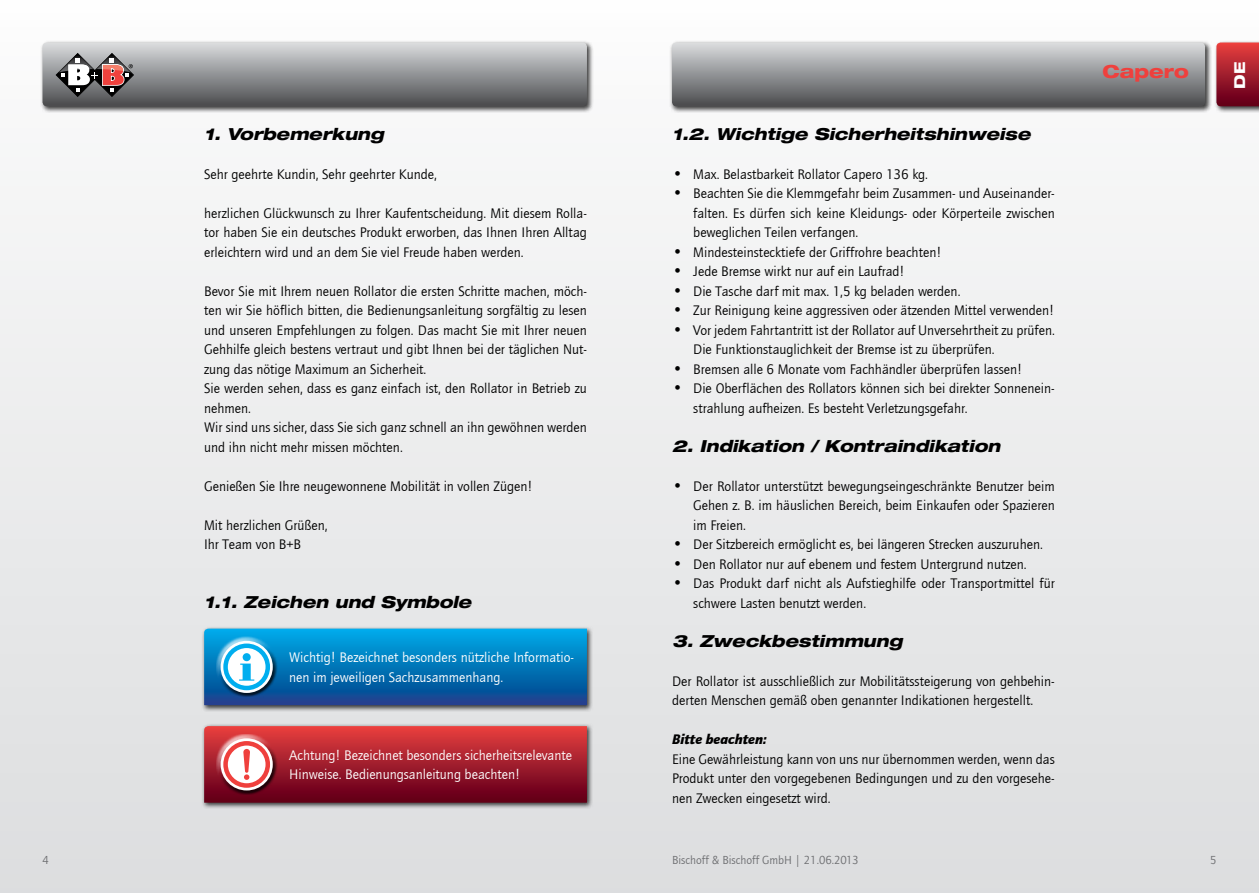
<style>
.page{position:relative;width:1259px;height:893px;background:#fff}
.page>*{position:absolute;margin:0;border:0;box-sizing:border-box;transform-origin:0 0}
.t1{font:800 18px "Helve Neu Hea Ext";color:#ef403d}
.t2{font:800 16.5px "Helve Neu Hea Ext Obl";color:#000}
.t3{font:800 15px "Helve Neu Hea Ext";color:#fff}
.t4{font:14.25px/19.5px "Quay Sans";color:#000}
.t5{font:14.25px/19.5px "Quay Sans";color:#fff}
.t6{font:italic 900 14.25px "Quay Sans";color:#000}
.t7{font:12px "Quay Sans";color:#6d6e71}
.s1{font-size:16.5px}
</style>
<div class="page">
<div style="left:0;top:0;width:1259px;height:893px;background:linear-gradient(to bottom,#fcfcfc,#dcdddf)"></div>
<div style="left:40px;top:40px;width:553px;height:73px;background:#000;opacity:.75"></div>
<div style="left:669px;top:40px;width:542px;height:73px;background:#000;opacity:.75"></div>
<svg style="left:672px;top:43px;width:533px;height:63px;background:#929396"></svg>
<div style="left:1213px;top:40px;width:46px;height:73px;background:#000;opacity:.75"></div>
<svg style="left:1216px;top:43px;width:43px;height:63px;background:#a31f2e"></svg>
<svg style="left:43px;top:43px;width:544px;height:63px;background:#909092"></svg>
<div style="left:202px;top:626px;width:392px;height:86px;background:#000;opacity:.75"></div>
<svg style="left:204px;top:629px;width:383px;height:76px;background:#117dbd"></svg>
<div style="left:243px;top:653px;width:8px;height:8px;background:#00aeef;border-radius:50%"></div>
<div style="left:202px;top:723px;width:392px;height:86px;background:#000;opacity:.75"></div>
<svg style="left:204px;top:726px;width:383px;height:77px;background:#a62936"></svg>
<div style="left:223px;top:741px;width:47px;height:47px;border:4px solid #ef403d;border-radius:50%"></div>
<p class="t2" style="left:204px;top:123px;width:181px">1. Vorbemerkung</p>
<p class="t4" style="left:204px;top:164px;width:234px">Sehr geehrte Kundin, Sehr geehrter Kunde,</p>
<p class="t4" style="left:204px;top:203px;width:384px;text-align:justify">herzlichen Glückwunsch zu Ihrer Kaufentscheidung. Mit diesem Rolla&shy;tor haben Sie ein deutsches Produkt erworben, das Ihnen Ihren Alltag erleichtern wird und an dem Sie viel Freude haben werden.</p>
<p class="t4" style="left:204px;top:281px;width:384px">Bevor Sie mit Ihrem neuen Rollator die ersten Schritte machen, möch&shy;ten wir Sie höflich bitten, die Bedienungsanleitung sorgfältig zu lesen und unseren Empfehlungen zu folgen. Das macht Sie mit Ihrer neuen Gehhilfe gleich bestens vertraut und gibt Ihnen bei der täglichen Nut&shy;zung das nötige Maximum an Sicherheit.<br>Sie werden sehen, dass es ganz einfach ist, den Rollator in Betrieb zu nehmen.<br>Wir sind uns sicher, dass Sie sich ganz schnell an ihn gewöhnen werden und ihn nicht mehr missen möchten.</p>
<p class="t4" style="left:204px;top:476px;width:330px">Genießen Sie Ihre neugewonnene Mobilität in vollen Zügen!</p>
<p class="t4" style="left:204px;top:515px;width:125px">Mit herzlichen Grüßen,<br>Ihr Team von B+B</p>
<p class="t2" style="left:204px;top:591px;width:269px">1.1. Zeichen und Symbole</p>
<p class="t5" style="left:289px;top:648px;width:286px">Wichtig! Bezeichnet besonders nützliche Informatio&shy;nen im jeweiligen Sachzusammenhang.</p>
<p class="t5" style="left:289px;top:746px;width:284px">Achtung! Bezeichnet besonders sicherheitsrelevante<br>Hinweise. Bedienungsanleitung beachten!</p>
<p class="t2" style="left:672px;top:123px;width:360px">1.2. Wichtige Sicherheitshinweise</p>
<p class="t4" style="left:672px;top:164px;width:257px"><span class="s1">•</span> Max. Belastbarkeit Rollator Capero 136 kg.</p>
<p class="t4" style="left:693px;top:184px;width:363px;text-align:justify;text-indent:-21px"><span class="s1">•</span> Beachten Sie die Klemmgefahr beim Zusammen- und Auseinander&shy;falten. Es dürfen sich keine Kleidungs- oder Körperteile zwischen beweglichen Teilen verfangen.</p>
<p class="t4" style="left:672px;top:242px;width:271px"><span class="s1">•</span> Mindesteinstecktiefe der Griffrohre beachten!</p>
<p class="t4" style="left:672px;top:262px;width:234px"><span class="s1">•</span> Jede Bremse wirkt nur auf ein Laufrad!</p>
<p class="t4" style="left:672px;top:281px;width:290px"><span class="s1">•</span> Die Tasche darf mit max. 1,5 kg beladen werden.</p>
<p class="t4" style="left:672px;top:301px;width:384px"><span class="s1">•</span> Zur Reinigung keine aggressiven oder ätzenden Mittel verwenden!</p>
<p class="t4" style="left:693px;top:320px;width:363px;text-indent:-21px"><span class="s1">•</span> Vor jedem Fahrtantritt ist der Rollator auf Unversehrtheit zu prüfen.<br>Die Funktionstauglichkeit der Bremse ist zu überprüfen.</p>
<p class="t4" style="left:672px;top:359px;width:352px"><span class="s1">•</span> Bremsen alle 6 Monate vom Fachhändler überprüfen lassen!</p>
<p class="t4" style="left:693px;top:379px;width:363px;text-indent:-21px"><span class="s1">•</span> Die Oberflächen des Rollators können sich bei direkter Sonnenein&shy;strahlung aufheizen. Es besteht Verletzungsgefahr.</p>
<p class="t2" style="left:672px;top:435px;width:330px">2. Indikation / Kontraindikation</p>
<p class="t4" style="left:693px;top:476px;width:363px;text-align:justify;text-indent:-21px"><span class="s1">•</span> Der Rollator unterstützt bewegungseingeschränkte Benutzer beim Gehen z. B. im häuslichen Bereich, beim Einkaufen oder Spazieren im Freien.</p>
<p class="t4" style="left:672px;top:535px;width:372px"><span class="s1">•</span> Der Sitzbereich ermöglicht es, bei längeren Strecken auszuruhen.</p>
<p class="t4" style="left:672px;top:554px;width:356px"><span class="s1">•</span> Den Rollator nur auf ebenem und festem Untergrund nutzen.</p>
<p class="t4" style="left:693px;top:574px;width:363px;text-indent:-21px"><span class="s1">•</span> Das Produkt darf nicht als Aufstieghilfe oder Transportmittel für schwere Lasten benutzt werden.</p>
<p class="t2" style="left:672px;top:630px;width:232px">3. Zweckbestimmung</p>
<p class="t4" style="left:672px;top:671px;width:384px">Der Rollator ist ausschließlich zur Mobilitätssteigerung von gehbehin&shy;derten Menschen gemäß oben genannter Indikationen hergestellt.</p>
<p class="t6" style="left:672px;top:731px;width:96px">Bitte beachten:</p>
<p class="t4" style="left:672px;top:749px;width:384px;text-align:justify">Eine Gewährleistung kann von uns nur übernommen werden, wenn das Produkt unter den vorgegebenen Bedingungen und zu den vorgesehe&shy;nen Zwecken eingesetzt wird.</p>
<p class="t1" style="left:1102px;top:60px;width:88px">Capero</p>
<p class="t3" style="left:1230px;top:89px;width:28px;rotate:-90deg">DE</p>
<p class="t7" style="left:43px;top:853px;width:8px">4</p>
<p class="t7" style="left:672px;top:853px;width:188px">Bischoff &amp; Bischoff GmbH | 21.06.2013</p>
<p class="t7" style="left:1210px;top:853px;width:8px">5</p>
</div>
